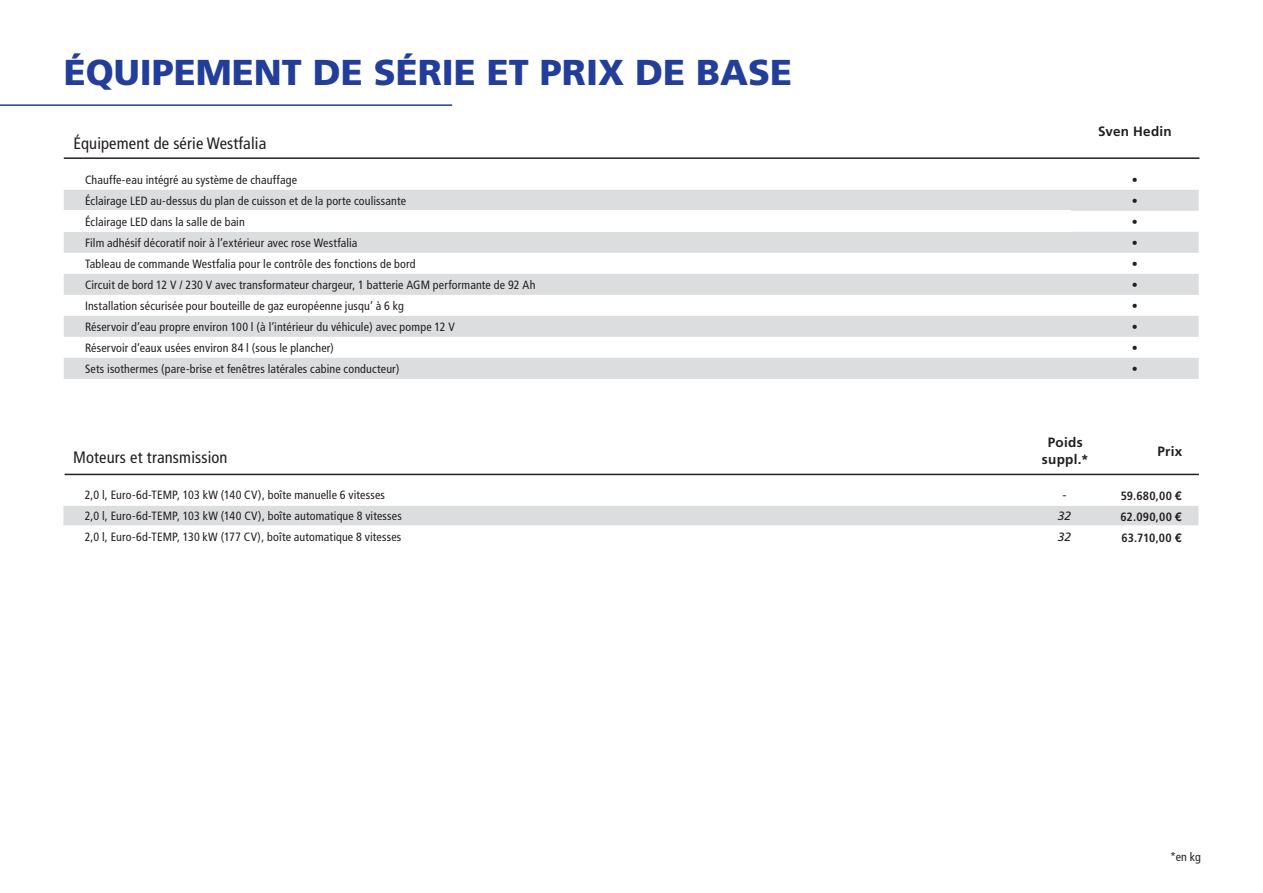
<style>
.page{position:relative;width:1263px;height:893px;background:#fff}
.page>*{position:absolute;margin:0;border:0;box-sizing:border-box;transform-origin:0 0}
.t1{font:900 36px "Frutiger";color:#233e98}
.t2{font:condensed 16.5px "Frutiger";letter-spacing:.01em;color:#231f20}
.t3{font:700 13.5px/16.2px "Frutiger";letter-spacing:.02em;color:#231f20;text-align:center}
.t4{font:condensed 12px "Frutiger";letter-spacing:.01em;color:#231f20}
.t5{font:700 condensed 12px "Frutiger";letter-spacing:.02em;color:#231f20}
.t6{font:italic 12px "Frutiger";color:#231f20}
.s1{font-family:"Helvetica Neue";font-stretch:normal}
</style>
<div class="page">
<hr style="left:0;top:104px;width:452px;height:2px;background:#233e98">
<hr style="left:64px;top:157px;width:1135px;height:2px;background:#231f20">
<svg style="left:64px;top:190px;width:1135px;height:189px;fill:#dcdddf"></svg>
<div style="left:64px;top:211px;width:1007px;height:21px;background:#fff"></div>
<hr style="left:65px;top:474px;width:1134px;height:1px;background:#231f20">
<div style="left:63px;top:506px;width:1135px;height:19px;background:#dcdddf"></div>
<h1 class="t1" style="left:64px;top:50px;width:730px">ÉQUIPEMENT DE SÉRIE ET PRIX DE BASE</h1>
<h2 class="t2" style="left:73px;top:133px;width:195px">Équipement de série Westfalia</h2>
<p class="t3" style="left:1098px;top:123px;width:75px">Sven Hedin</p>
<p class="t4" style="left:85px;top:173px;width:214px">Chauffe-eau intégré au système de chauffage</p>
<p class="t4" style="left:1132px;top:173px;width:7px">•</p>
<p class="t4" style="left:85px;top:194px;width:323px">Éclairage LED au-dessus du plan de cuisson et de la porte coulissante</p>
<p class="t4" style="left:1132px;top:194px;width:7px">•</p>
<p class="t4" style="left:85px;top:215px;width:161px">Éclairage LED dans la salle de bain</p>
<p class="t4" style="left:1132px;top:215px;width:7px">•</p>
<p class="t4" style="left:85px;top:236px;width:274px">Film adhésif décoratif noir à l‘extérieur avec rose Westfalia</p>
<p class="t4" style="left:1132px;top:236px;width:7px">•</p>
<p class="t4" style="left:85px;top:257px;width:332px">Tableau de commande Westfalia pour le contrôle des fonctions de bord</p>
<p class="t4" style="left:1132px;top:257px;width:7px">•</p>
<p class="t4" style="left:85px;top:278px;width:452px">Circuit de bord 12 V / 230 V avec transformateur chargeur, 1 batterie AGM performante de 92 Ah</p>
<p class="t4" style="left:1132px;top:278px;width:7px">•</p>
<p class="t4" style="left:85px;top:299px;width:320px">Installation sécurisée pour bouteille de gaz européenne jusqu‘ à 6 kg</p>
<p class="t4" style="left:1132px;top:299px;width:7px">•</p>
<p class="t4" style="left:85px;top:320px;width:371px">Réservoir d‘eau propre environ 100 l (à l‘intérieur du véhicule) avec pompe 12 V</p>
<p class="t4" style="left:1132px;top:320px;width:7px">•</p>
<p class="t4" style="left:85px;top:341px;width:250px">Réservoir d‘eaux usées environ 84 l (sous le plancher)</p>
<p class="t4" style="left:1132px;top:341px;width:7px">•</p>
<p class="t4" style="left:85px;top:362px;width:316px">Sets isothermes (pare-brise et fenêtres latérales cabine conducteur)</p>
<p class="t4" style="left:1132px;top:362px;width:7px">•</p>
<p class="t3" style="left:1042px;top:434px;width:48px">Poids suppl.*</p>
<p class="t3" style="left:1157px;top:443px;width:26px">Prix</p>
<h2 class="t2" style="left:73px;top:448px;width:156px">Moteurs et transmission</h2>
<p class="t4" style="left:85px;top:488px;width:302px">2,0 l, Euro-6d-TEMP, 103 kW (140 CV), boîte manuelle 6 vitesses</p>
<p class="t6" style="left:1062px;top:488px;width:5px">-</p>
<p class="t5" style="left:1121px;top:489px;width:62px">59.680,00 <span class="s1">€</span></p>
<p class="t4" style="left:85px;top:509px;width:319px">2,0 l, Euro-6d-TEMP, 103 kW (140 CV), boîte automatique 8 vitesses</p>
<p class="t6" style="left:1058px;top:509px;width:15px">32</p>
<p class="t5" style="left:1120px;top:510px;width:63px">62.090,00 <span class="s1">€</span></p>
<p class="t4" style="left:85px;top:530px;width:318px">2,0 l, Euro-6d-TEMP, 130 kW (177 CV), boîte automatique 8 vitesses</p>
<p class="t6" style="left:1058px;top:530px;width:15px">32</p>
<p class="t5" style="left:1121px;top:531px;width:62px">63.710,00 <span class="s1">€</span></p>
<p class="t4" style="left:1170px;top:850px;width:32px">*en kg</p>
</div>
